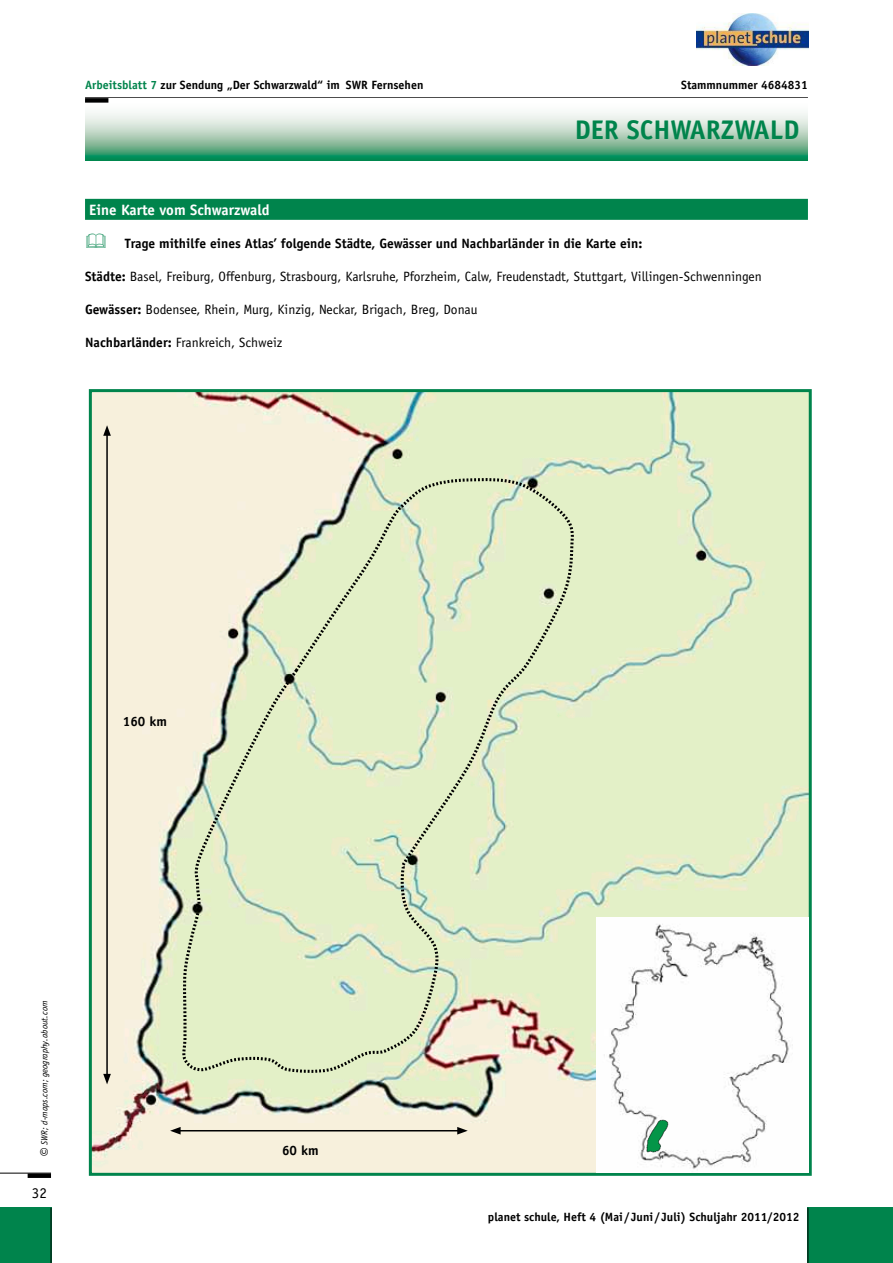
<style>
.page{position:relative;width:893px;height:1263px;background:#fff}
.page>*{position:absolute;margin:0;border:0;box-sizing:border-box;transform-origin:0 0}
.t1{font:700 27px "Officina Sans Std";color:#00844c}
.t2{font:700 15px "Officina Sans Std";letter-spacing:-.01em;color:#fff}
.t3{font:15px "Officina Sans Std";color:#000}
.t4{font:13.5px "Officina Sans Std";color:#000}
.t5{font:700 13.5px "Officina Sans Std";color:#000}
.t6{font:700 12px "Officina Sans Std";color:#000}
.t7{font:italic 9px "Officina Sans Std";color:#000}
.s1{color:#00844c}
.s2{font-weight:700}
.s3{font-size:16.5px}
</style>
<div class="page">
<hr style="left:85px;top:97px;width:723px;height:1px;background:#000">
<div style="left:808px;top:1208px;width:85px;height:55px;background:#00844c"></div>
<hr style="left:807px;top:1208px;width:1px;height:55px;background:#000">
<svg style="left:85px;top:99px;width:723px;height:62px"></svg>
<hr style="left:0;top:1173px;width:51px;height:1px;background:#000">
<div style="left:28px;top:1173px;width:23px;height:5px;background:#000"></div>
<div style="left:85px;top:98px;width:23px;height:5px;background:#000"></div>
<div style="left:0;top:1208px;width:51px;height:55px;background:#00844c"></div>
<hr style="left:51px;top:1208px;width:1px;height:55px;background:#000">
<div style="left:85px;top:199px;width:723px;height:21px;background:#00844c"></div>
<img style="left:93px;top:393px;width:715px;height:779px">
<div style="left:89px;top:389px;width:723px;height:787px;border:3px solid #00844c"></div>
<hr style="left:106px;top:433px;width:2px;height:643px;background:#000">
<svg style="left:103px;top:425px;width:8px;height:11px"></svg>
<svg style="left:103px;top:1074px;width:8px;height:10px"></svg>
<hr style="left:178px;top:1130px;width:282px;height:1px;background:#000">
<svg style="left:457px;top:1127px;width:11px;height:7px"></svg>
<svg style="left:170px;top:1127px;width:11px;height:7px"></svg>
<svg style="left:178px;top:476px;width:401px;height:600px;background:#dde7c4"></svg>
<img style="left:596px;top:918px;width:213px;height:255px">
<svg style="left:646px;top:1120px;width:22px;height:32px"></svg>
<img style="left:697px;top:14px;width:111px;height:51px">
<p class="t6" style="left:85px;top:78px;width:340px"><span class="s1">Arbeitsblatt 7</span> zur Sendung „Der Schwarzwald“ im SWR Fernsehen</p>
<p class="t6" style="left:681px;top:78px;width:128px">Stammnummer 4684831</p>
<h1 class="t1" style="left:575px;top:113px;width:226px">der Schwarzwald</h1>
<p class="t2" style="left:89px;top:200px;width:182px">Eine Karte vom Schwarzwald</p>
<p class="t5" style="left:125px;top:234px;width:519px">Trage mithilfe eines Atlas’ folgende Städte, Gewässer und Nachbarländer in die Karte ein:</p>
<p class="t4" style="left:85px;top:268px;width:678px"><span class="s2">Städte:</span> Basel, Freiburg, Offenburg, Strasbourg, Karlsruhe, Pforzheim, Calw, Freudenstadt, Stuttgart, Villingen-Schwenningen</p>
<p class="t4" style="left:85px;top:301px;width:394px"><span class="s2">Gewässer:</span> Bodensee, Rhein, Murg, Kinzig, Neckar, Brigach, Breg, Donau</p>
<p class="t4" style="left:85px;top:334px;width:199px"><span class="s2">Nachbarländer:</span> Frankreich, Schweiz</p>
<p class="t5" style="left:123px;top:713px;width:46px">160 km</p>
<p class="t7" style="left:39px;top:1157px;width:158px;rotate:-90deg"><span class="s3">©</span> SWR; d-maps.com; geography.about.com</p>
<p class="t3" style="left:32px;top:1184px;width:16px">32</p>
<p class="t5" style="left:282px;top:1142px;width:38px">60 km</p>
<p class="t6" style="left:488px;top:1209px;width:313px">planet schule, Heft 4 (Mai / Juni / Juli) Schuljahr 2011/2012</p>
</div>
